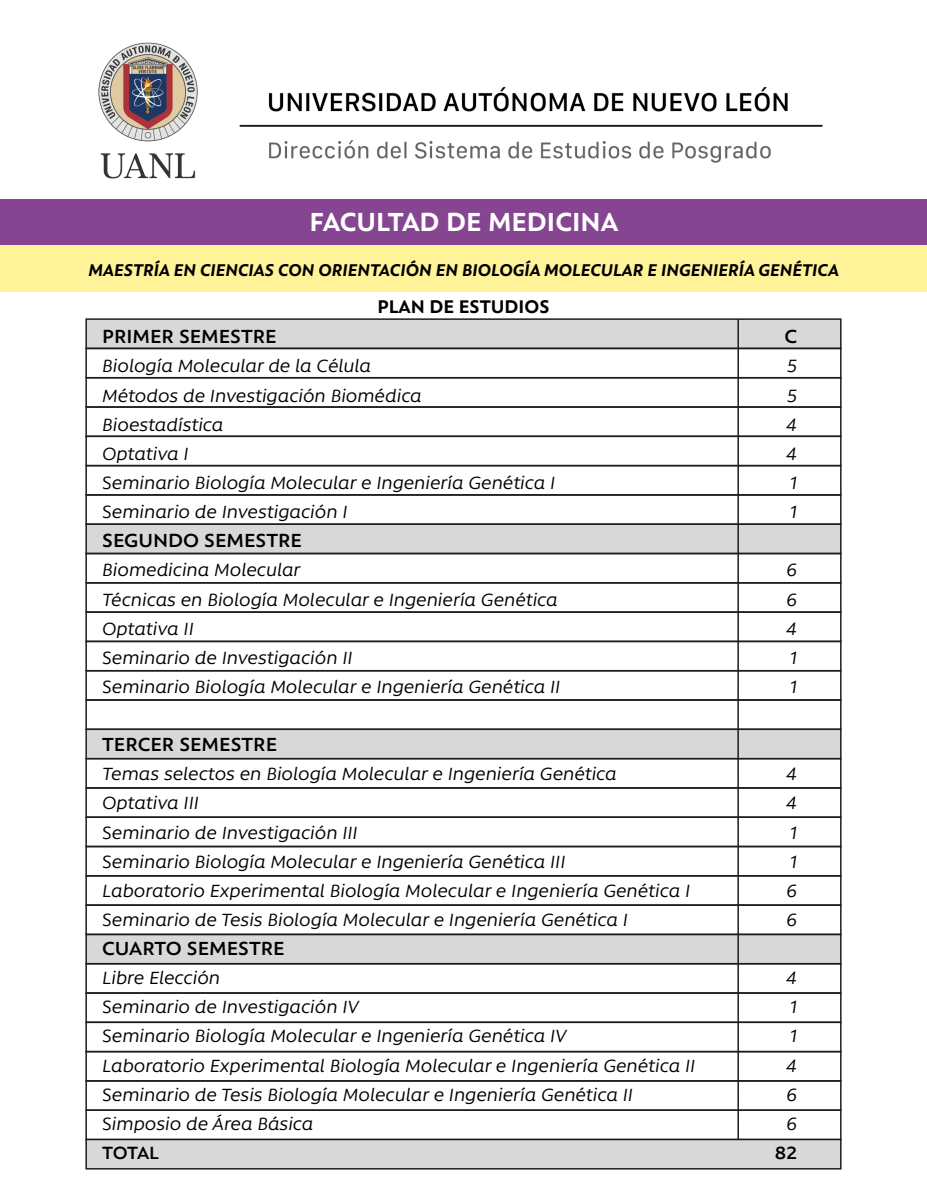
<style>
.page{position:relative;width:927px;height:1197px;background:#fff}
.page>*{position:absolute;margin:0;border:0;box-sizing:border-box;transform-origin:0 0}
.t1{font:700 30px "Rawson Pro";color:#fff}
.t2{font:600 21.75px "Rawson Pro";color:#000;scale:1.04 1}
.t3{font:700 21px "Rawson Pro";color:#000}
.t4{font:italic 20.25px "Rawson Pro";color:#000;scale:1.04 1}
.t5{font:600 20.25px "Rawson Pro";letter-spacing:-.02em;color:#000;scale:1.04 1}
.t6{font:italic 700 19.5px "Rawson Pro";color:#000}
</style>
<div class="page">
<div style="left:85px;top:933px;width:756px;height:31px;background:#d8d8d8"></div>
<div style="left:85px;top:1138px;width:756px;height:31px;background:#d8d8d8;border:2px solid #1d1d1b"></div>
<div style="left:85px;top:904px;width:756px;height:31px;border:2px solid #1d1d1b"></div>
<div style="left:85px;top:523px;width:756px;height:31px;background:#d8d8d8"></div>
<div style="left:85px;top:699px;width:756px;height:31px;border:2px solid #1d1d1b"></div>
<div style="left:85px;top:670px;width:756px;height:30px;border:2px solid #1d1d1b"></div>
<div style="left:85px;top:553px;width:756px;height:30px;border:2px solid #1d1d1b"></div>
<div style="left:85px;top:787px;width:756px;height:31px;border:2px solid #1d1d1b"></div>
<div style="left:85px;top:465px;width:756px;height:30px;border:2px solid #1d1d1b"></div>
<div style="left:85px;top:758px;width:756px;height:30px;border:2px solid #1d1d1b"></div>
<div style="left:85px;top:494px;width:756px;height:31px;border:2px solid #1d1d1b"></div>
<div style="left:85px;top:875px;width:756px;height:30px;border:2px solid #1d1d1b"></div>
<div style="left:85px;top:728px;width:756px;height:31px;background:#d8d8d8;border:2px solid #1d1d1b"></div>
<div style="left:85px;top:816px;width:756px;height:31px;border:2px solid #1d1d1b"></div>
<div style="left:85px;top:318px;width:756px;height:31px;background:#d8d8d8;border:2px solid #1d1d1b"></div>
<img style="left:98px;top:42px;width:725px;height:137px">
<div style="left:85px;top:348px;width:756px;height:30px;border:2px solid #1d1d1b"></div>
<div style="left:85px;top:377px;width:756px;height:31px;border:2px solid #1d1d1b"></div>
<div style="left:85px;top:406px;width:756px;height:31px;border:2px solid #1d1d1b"></div>
<div style="left:85px;top:582px;width:756px;height:31px;border:2px solid #1d1d1b"></div>
<div style="left:85px;top:640px;width:756px;height:31px;border:2px solid #1d1d1b"></div>
<div style="left:85px;top:992px;width:756px;height:31px;border:2px solid #1d1d1b"></div>
<div style="left:85px;top:1080px;width:756px;height:31px;border:2px solid #1d1d1b"></div>
<div style="left:85px;top:963px;width:756px;height:30px;border:2px solid #1d1d1b"></div>
<div style="left:85px;top:1050px;width:756px;height:31px;border:2px solid #1d1d1b"></div>
<svg style="left:736px;top:318px;width:3px;height:823px"></svg>
<div style="left:0;top:199px;width:927px;height:46px;background:#854590"></div>
<div style="left:0;top:245px;width:927px;height:47px;background:#fff399"></div>
<h1 class="t1" style="left:309px;top:204px;width:310px">FACULTAD DE MEDICINA</h1>
<p class="t6" style="left:88px;top:258px;width:752px">MAESTRÍA EN CIENCIAS CON ORIENTACIÓN EN BIOLOGÍA MOLECULAR E INGENIERÍA GENÉTICA</p>
<p class="t3" style="left:377px;top:294px;width:173px">PLAN DE ESTUDIOS</p>
<p class="t2" style="left:102px;top:324px;width:169px">PRIMER SEMESTRE</p>
<p class="t2" style="left:784px;top:324px;width:14px">C</p>
<p class="t4" style="left:102px;top:355px;width:260px">Biología Molecular de la Célula</p>
<p class="t4" style="left:787px;top:355px;width:11px">5</p>
<p class="t4" style="left:102px;top:384px;width:309px">Métodos de Investigación Biomédica</p>
<p class="t4" style="left:787px;top:384px;width:11px">5</p>
<p class="t4" style="left:102px;top:413px;width:118px">Bioestadística</p>
<p class="t4" style="left:786px;top:413px;width:12px">4</p>
<p class="t4" style="left:102px;top:443px;width:85px">Optativa I</p>
<p class="t4" style="left:786px;top:443px;width:12px">4</p>
<p class="t4" style="left:102px;top:472px;width:437px">Seminario Biología Molecular e Ingeniería Genética I</p>
<p class="t4" style="left:790px;top:472px;width:8px">1</p>
<p class="t4" style="left:102px;top:501px;width:237px">Seminario de Investigación I</p>
<p class="t4" style="left:790px;top:501px;width:8px">1</p>
<p class="t2" style="left:102px;top:528px;width:193px">SEGUNDO SEMESTRE</p>
<p class="t4" style="left:102px;top:559px;width:192px">Biomedicina Molecular</p>
<p class="t4" style="left:786px;top:559px;width:12px">6</p>
<p class="t4" style="left:102px;top:588px;width:439px">Técnicas en Biología Molecular e Ingeniería Genética</p>
<p class="t4" style="left:786px;top:588px;width:12px">6</p>
<p class="t4" style="left:102px;top:617px;width:89px">Optativa II</p>
<p class="t4" style="left:786px;top:617px;width:12px">4</p>
<p class="t4" style="left:102px;top:646px;width:242px">Seminario de Investigación II</p>
<p class="t4" style="left:790px;top:646px;width:8px">1</p>
<p class="t4" style="left:102px;top:675px;width:442px">Seminario Biología Molecular e Ingeniería Genética II</p>
<p class="t4" style="left:790px;top:675px;width:8px">1</p>
<p class="t2" style="left:102px;top:732px;width:170px">TERCER SEMESTRE</p>
<p class="t4" style="left:102px;top:763px;width:496px">Temas selectos en Biología Molecular e Ingeniería Genética</p>
<p class="t4" style="left:786px;top:763px;width:12px">4</p>
<p class="t4" style="left:102px;top:792px;width:94px">Optativa III</p>
<p class="t4" style="left:786px;top:792px;width:12px">4</p>
<p class="t4" style="left:102px;top:821px;width:247px">Seminario de Investigación III</p>
<p class="t4" style="left:790px;top:821px;width:8px">1</p>
<p class="t4" style="left:102px;top:850px;width:447px">Seminario Biología Molecular e Ingeniería Genética III</p>
<p class="t4" style="left:790px;top:850px;width:8px">1</p>
<p class="t4" style="left:102px;top:879px;width:567px">Laboratorio Experimental Biología Molecular e Ingeniería Genética I</p>
<p class="t4" style="left:786px;top:879px;width:12px">6</p>
<p class="t4" style="left:102px;top:908px;width:507px">Seminario de Tesis Biología Molecular e Ingeniería Genética I</p>
<p class="t4" style="left:786px;top:908px;width:12px">6</p>
<p class="t2" style="left:102px;top:936px;width:177px">CUARTO SEMESTRE</p>
<p class="t4" style="left:102px;top:967px;width:115px">Libre Elección</p>
<p class="t4" style="left:786px;top:967px;width:12px">4</p>
<p class="t4" style="left:102px;top:996px;width:248px">Seminario de Investigación IV</p>
<p class="t4" style="left:790px;top:996px;width:8px">1</p>
<p class="t4" style="left:102px;top:1025px;width:448px">Seminario Biología Molecular e Ingeniería Genética IV</p>
<p class="t4" style="left:790px;top:1025px;width:8px">1</p>
<p class="t4" style="left:102px;top:1054px;width:571px">Laboratorio Experimental Biología Molecular e Ingeniería Genética II</p>
<p class="t4" style="left:786px;top:1054px;width:12px">4</p>
<p class="t4" style="left:102px;top:1083px;width:512px">Seminario de Tesis Biología Molecular e Ingeniería Genética II</p>
<p class="t4" style="left:786px;top:1083px;width:12px">6</p>
<p class="t4" style="left:102px;top:1112px;width:205px">Simposio de Área Básica</p>
<p class="t4" style="left:786px;top:1112px;width:12px">6</p>
<p class="t5" style="left:102px;top:1141px;width:56px">TOTAL</p>
<p class="t5" style="left:775px;top:1141px;width:23px">82</p>
</div>
